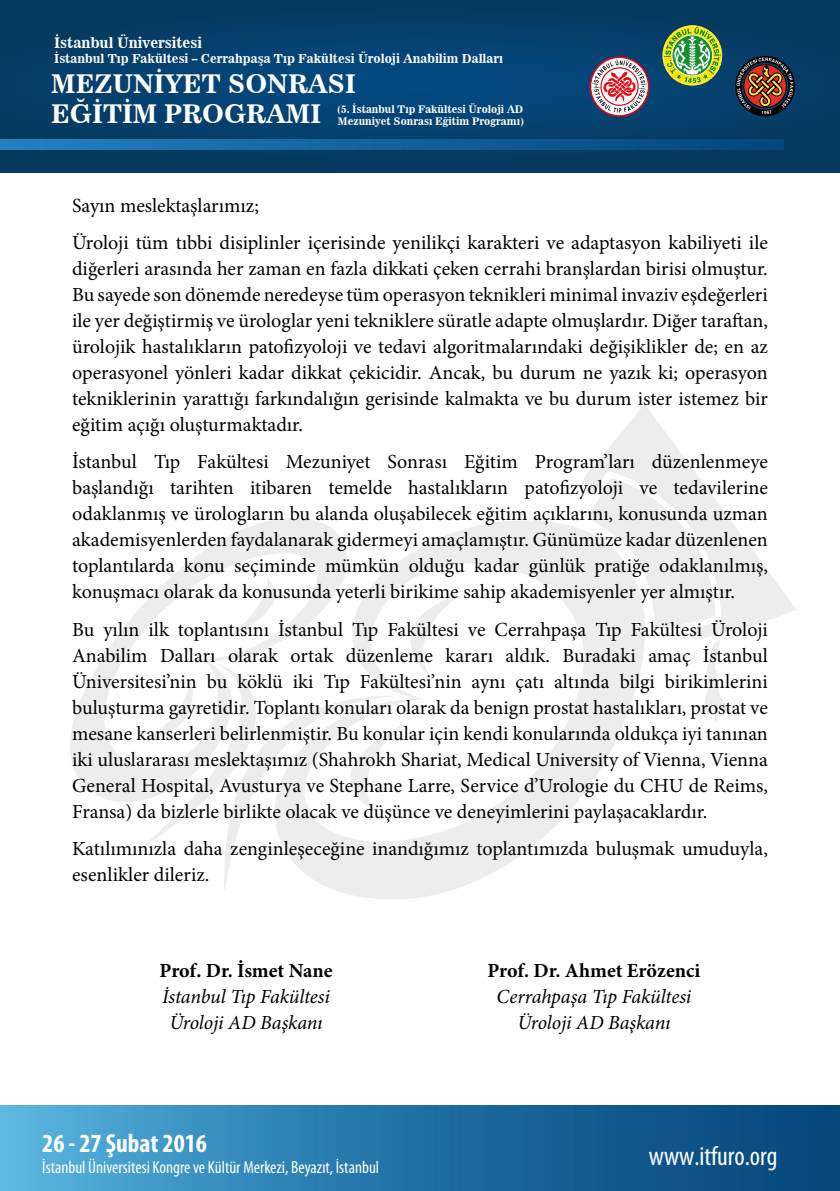
<style>
.page{position:relative;width:840px;height:1191px;background:#fff}
.page>*{position:absolute;margin:0;border:0;box-sizing:border-box;transform-origin:0 0}
.t1{font:condensed 27.2px "Myriad Pro";color:#fff}
.t2{font:700 condensed 26.2px "Myriad Pro";color:#fff}
.t3{font:26px/29.6px "News 701 BT Bold A";color:#fff;scale:.94 1}
.t4{font:20px/26px "Minion Pro";color:#000;text-align:justify}
.t5{font:italic 20px/26px "Minion Pro";letter-spacing:-.01em;color:#000;text-align:center}
.t6{font:700 20px "Minion Pro";color:#000}
.t7{font:condensed 17.6px "Myriad Pro";color:#fff}
.t8{font:14.6px "News 701 BT Bold A";color:#fff;scale:.94 1}
.t9{font:12.4px "News 701 BT Bold A";color:#fff;scale:.94 1}
.t10{font:10.4px/12px "News 701 BT Bold A";color:#fff;scale:.94 1}
</style>
<div class="page">
<svg style="left:0;top:0;width:839px;height:172px;background:#053e6a"></svg>
<img style="left:0;top:1105px;width:839px;height:86px">
<img style="left:0;top:140px;width:783px;height:9px">
<svg style="left:338px;top:520px;width:307px;height:379px"></svg>
<svg style="left:70px;top:518px;width:282px;height:284px"></svg>
<svg style="left:144px;top:578px;width:315px;height:313px"></svg>
<svg style="left:580px;top:404px;width:216px;height:236px"></svg>
<svg style="left:587px;top:478px;width:128px;height:151px"></svg>
<svg style="left:703px;top:639px;width:29px;height:83px"></svg>
<svg style="left:589px;top:56px;width:60px;height:61px"></svg>
<svg style="left:662px;top:25px;width:59px;height:61px;background:#7da954"></svg>
<svg style="left:734px;top:56px;width:60px;height:60px;background:#4e3b38"></svg>
<p class="t8" style="left:54px;top:34px;width:159px">İstanbul Üniversitesi</p>
<p class="t9" style="left:54px;top:51px;width:479px">İstanbul Tıp Fakültesi – Cerrahpaşa Tıp Fakültesi Üroloji Anabilim Dalları</p>
<h3 class="t3" style="left:51px;top:69px;width:325px">MEZUNİYET SONRASI<br>EĞİTİM PROGRAMI</h3>
<p class="t10" style="left:336px;top:103px;width:201px">(5. İstanbul Tıp Fakültesi Üroloji AD<br>Mezuniyet Sonrası Eğitim Programı)</p>
<p class="t4" style="left:72px;top:187px;width:697px;line-height:37.4px">Sayın meslektaşlarımız;<br>Üroloji tüm tıbbi disiplinler içerisinde yenilikçi karakteri ve adaptasyon kabiliyeti ile</p>
<p class="t4" style="left:72px;top:256px;width:697px">diğerleri arasında her zaman en fazla dikkati çeken cerrahi branşlardan birisi olmuştur.<br>Bu sayede son dönemde neredeyse tüm operasyon teknikleri minimal invaziv eşdeğerleri ile yer değiştirmiş ve ürologlar yeni tekniklere süratle adapte olmuşlardır. Diğer taraftan, ürolojik hastalıkların patofizyoloji ve tedavi algoritmalarındaki değişiklikler de; en az operasyonel yönleri kadar dikkat çekicidir. Ancak, bu durum ne yazık ki; operasyon tekniklerinin yarattığı farkındalığın gerisinde kalmakta ve bu durum ister istemez bir eğitim açığı oluşturmaktadır.</p>
<p class="t4" style="left:72px;top:449px;width:697px">İstanbul Tıp Fakültesi Mezuniyet Sonrası Eğitim Program’ları düzenlenmeye başlandığı tarihten itibaren temelde hastalıkların patofizyoloji ve tedavilerine odaklanmış ve ürologların bu alanda oluşabilecek eğitim açıklarını, konusunda uzman akademisyenlerden faydalanarak gidermeyi amaçlamıştır. Günümüze kadar düzenlenen toplantılarda konu seçiminde mümkün olduğu kadar günlük pratiğe odaklanılmış, konuşmacı olarak da konusunda yeterli birikime sahip akademisyenler yer almıştır.</p>
<p class="t4" style="left:72px;top:616px;width:697px">Bu yılın ilk toplantısını İstanbul Tıp Fakültesi ve Cerrahpaşa Tıp Fakültesi Üroloji Anabilim Dalları olarak ortak düzenleme kararı aldık. Buradaki amaç İstanbul Üniversitesi’nin bu köklü iki Tıp Fakültesi’nin aynı çatı altında bilgi birikimlerini buluşturma gayretidir. Toplantı konuları olarak da benign prostat hastalıkları, prostat ve mesane kanserleri belirlenmiştir. Bu konular için kendi konularında oldukça iyi tanınan iki uluslararası meslektaşımız (Shahrokh Shariat, Medical University of Vienna, Vienna General Hospital, Avusturya ve Stephane Larre, Service d’Urologie du CHU de Reims, Fransa) da bizlerle birlikte olacak ve düşünce ve deneyimlerini paylaşacaklardır.</p>
<p class="t4" style="left:72px;top:836px;width:697px">Katılımınızla daha zenginleşeceğine inandığımız toplantımızda buluşmak umuduyla, esenlikler dileriz.</p>
<p class="t6" style="left:159px;top:956px;width:174px">Prof. Dr. İsmet Nane</p>
<p class="t5" style="left:162px;top:983px;width:169px">İstanbul Tıp Fakültesi<br>Üroloji AD Başkanı</p>
<h2 class="t2" style="left:42px;top:1127px;width:166px">26 - 27 Şubat 2016</h2>
<p class="t7" style="left:42px;top:1156px;width:338px">İstanbul Üniversitesi Kongre ve Kültür Merkezi, Beyazıt, İstanbul</p>
<p class="t6" style="left:487px;top:956px;width:214px">Prof. Dr. Ahmet Erözenci</p>
<p class="t5" style="left:496px;top:983px;width:196px">Cerrahpaşa Tıp Fakültesi<br>Üroloji AD Başkanı</p>
<h1 class="t1" style="left:648px;top:1139px;width:130px">www.itfuro.org</h1>
</div>
